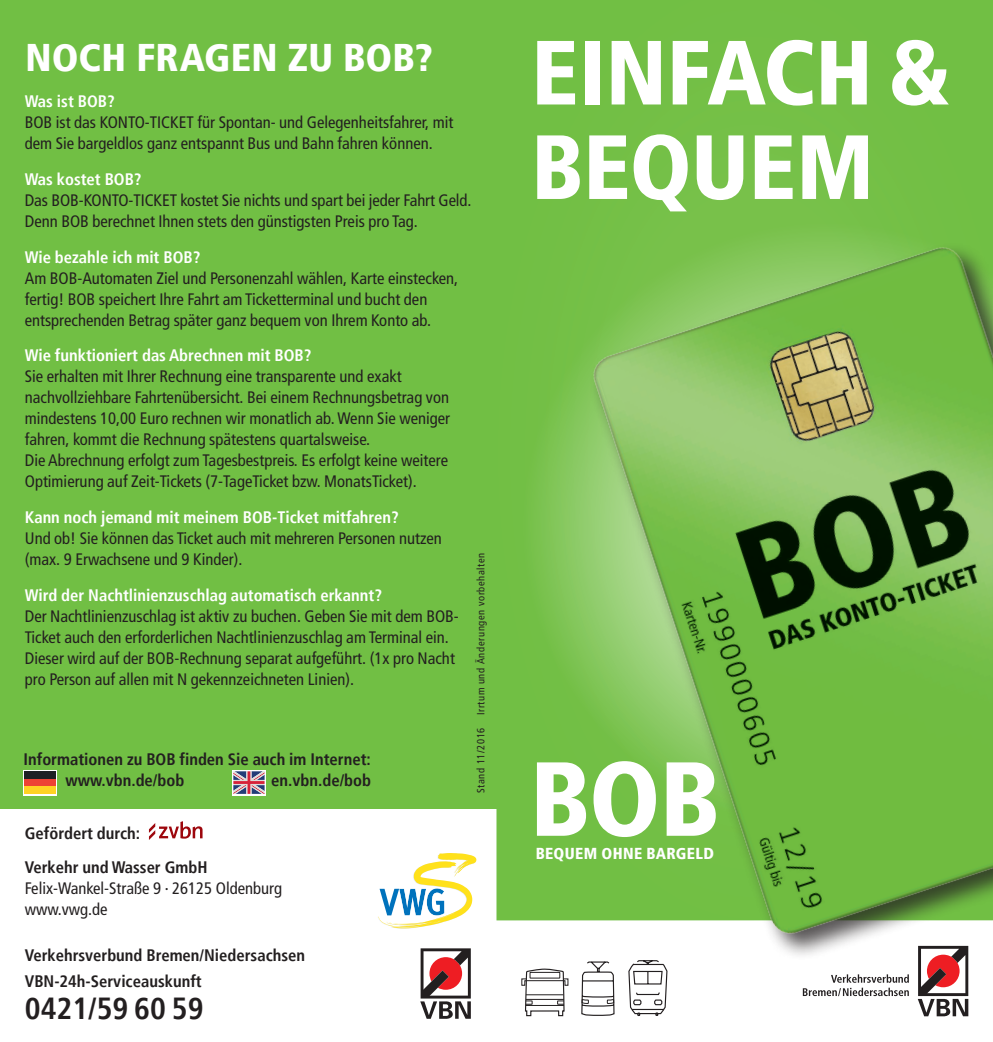
<style>
.page{position:relative;width:993px;height:1042px;background:#fff}
.page>*{position:absolute;margin:0;border:0;box-sizing:border-box;transform-origin:0 0}
.t1{font:900 condensed 105.17px "Frutiger";color:#fff}
.t2{font:900 condensed 91px/94.5px "Frutiger";color:#fff}
.t3{font:900 condensed 38.5px "Frutiger";letter-spacing:.005em;color:#fff}
.t4{font:700 condensed 30.45px "Frutiger";color:#231f20}
.t5{font:condensed 16.62px/21px "Frutiger";color:#231f20}
.t6{font:700 condensed 16.62px "Frutiger";color:#fff}
.t7{font:700 condensed 16.62px/25.9px "Frutiger";color:#231f20}
.t8{font:900 condensed 15.92px "Frutiger";letter-spacing:.02em;color:#fff}
.t9{font:condensed 10.5px "Frutiger";letter-spacing:.06em;color:#231f20}
</style>
<div class="page">
<div style="left:496px;top:0;width:496px;height:920px;background:#72bf45"></div>
<svg style="left:538px;top:410px;width:22px;height:227px;fill:#7cc351"></svg>
<img style="left:560px;top:231px;width:432px;height:754px">
<div style="left:0;top:0;width:496px;height:809px;background:#71bf44"></div>
<svg style="left:149px;top:821px;width:53px;height:19px"></svg>
<svg style="left:420px;top:948px;width:50px;height:71px"></svg>
<svg style="left:24px;top:770px;width:33px;height:25px"></svg>
<svg style="left:232px;top:770px;width:34px;height:25px"></svg>
<div style="left:25px;top:771px;width:31px;height:8px;background:#1d2124"></div>
<div style="left:25px;top:779px;width:31px;height:7px;background:#ee4235"></div>
<div style="left:25px;top:786px;width:31px;height:8px;background:#ffd224"></div>
<svg style="left:233px;top:771px;width:31px;height:23px"></svg>
<svg style="left:802px;top:974px;width:106px;height:22px"></svg>
<svg style="left:917px;top:946px;width:51px;height:70px"></svg>
<svg style="left:627px;top:960px;width:40px;height:56px"></svg>
<svg style="left:521px;top:960px;width:47px;height:56px"></svg>
<svg style="left:580px;top:960px;width:35px;height:55px"></svg>
<svg style="left:378px;top:853px;width:98px;height:75px"></svg>
<h3 class="t3" style="left:26px;top:35px;width:408px">NOCH FRAGEN ZU BOB?</h3>
<p class="t6" style="left:25px;top:91px;width:91px">Was ist BOB?</p>
<p class="t5" style="left:25px;top:112px;width:430px">BOB ist das KONTO-TICKET für Spontan- und Gelegenheitsfahrer, mit dem Sie bargeldlos ganz entspannt Bus und Bahn fahren können.</p>
<p class="t6" style="left:25px;top:169px;width:118px">Was kostet BOB?</p>
<p class="t5" style="left:25px;top:189px;width:448px">Das BOB-KONTO-TICKET kostet Sie nichts und spart bei jeder Fahrt Geld.<br>Denn BOB berechnet Ihnen stets den günstigsten Preis pro Tag.</p>
<p class="t6" style="left:25px;top:247px;width:177px">Wie bezahle ich mit BOB?</p>
<p class="t5" style="left:25px;top:267px;width:435px">Am BOB-Automaten Ziel und Personenzahl wählen, Karte einstecken, fertig! BOB speichert Ihre Fahrt am Ticketterminal und bucht den entsprechenden Betrag später ganz bequem von Ihrem Konto ab.</p>
<p class="t6" style="left:25px;top:346px;width:288px">Wie funktioniert das Abrechnen mit BOB?</p>
<p class="t5" style="left:25px;top:366px;width:427px">Sie erhalten mit Ihrer Rechnung eine transparente und exakt nachvollziehbare Fahrtenübersicht. Bei einem Rechnungsbetrag von mindestens 10,00 Euro rechnen wir monatlich ab. Wenn Sie weniger fahren, kommt die Rechnung spätestens quartalsweise.<br>Die Abrechnung erfolgt zum Tagesbestpreis. Es erfolgt keine weitere Optimierung auf Zeit-Tickets (7-TageTicket bzw. MonatsTicket).</p>
<p class="t6" style="left:25px;top:508px;width:375px">Kann noch jemand mit meinem BOB-Ticket mitfahren?</p>
<p class="t5" style="left:25px;top:528px;width:418px">Und ob! Sie können das Ticket auch mit mehreren Personen nutzen (max. 9 Erwachsene und 9 Kinder).</p>
<p class="t6" style="left:25px;top:585px;width:358px">Wird der Nachtlinienzuschlag automatisch erkannt?</p>
<p class="t5" style="left:25px;top:606px;width:435px">Der Nachtlinienzuschlag ist aktiv zu buchen. Geben Sie mit dem BOB-Ticket auch den erforderlichen Nachtlinienzuschlag am Terminal ein.<br>Dieser wird auf der BOB-Rechnung separat aufgeführt. (1x pro Nacht pro Person auf allen mit N gekennzeichneten Linien).</p>
<p class="t9" style="left:474px;top:793px;width:242px;rotate:-90deg">Stand 11/2016 Irrtum und Änderungen vorbehalten</p>
<p class="t7" style="left:66px;top:749px;width:306px;line-height:21px;text-indent:-42px">Informationen zu BOB finden Sie auch im Internet: www.vbn.de/bob</p>
<p class="t7" style="left:271px;top:767px;width:101px">en.vbn.de/bob</p>
<p class="t7" style="left:25px;top:820px;width:117px">Gefördert durch:</p>
<p class="t7" style="left:25px;top:854px;width:184px">Verkehr und Wasser GmbH</p>
<p class="t5" style="left:25px;top:878px;width:259px">Felix-Wankel-Straße 9 · 26125 Oldenburg www.vwg.de</p>
<p class="t7" style="left:25px;top:942px;width:282px">Verkehrsverbund Bremen/Niedersachsen<br>VBN-24h-Serviceauskunft</p>
<h3 class="t4" style="left:25px;top:990px;width:180px">0421/59 60 59</h3>
<h2 class="t2" style="left:531px;top:25px;width:421px">EINFACH &amp;<br>BEQUEM</h2>
<h1 class="t1" style="left:530px;top:736px;width:191px">BOB</h1>
<p class="t8" style="left:535px;top:844px;width:180px">BEQUEM OHNE BARGELD</p>
</div>
